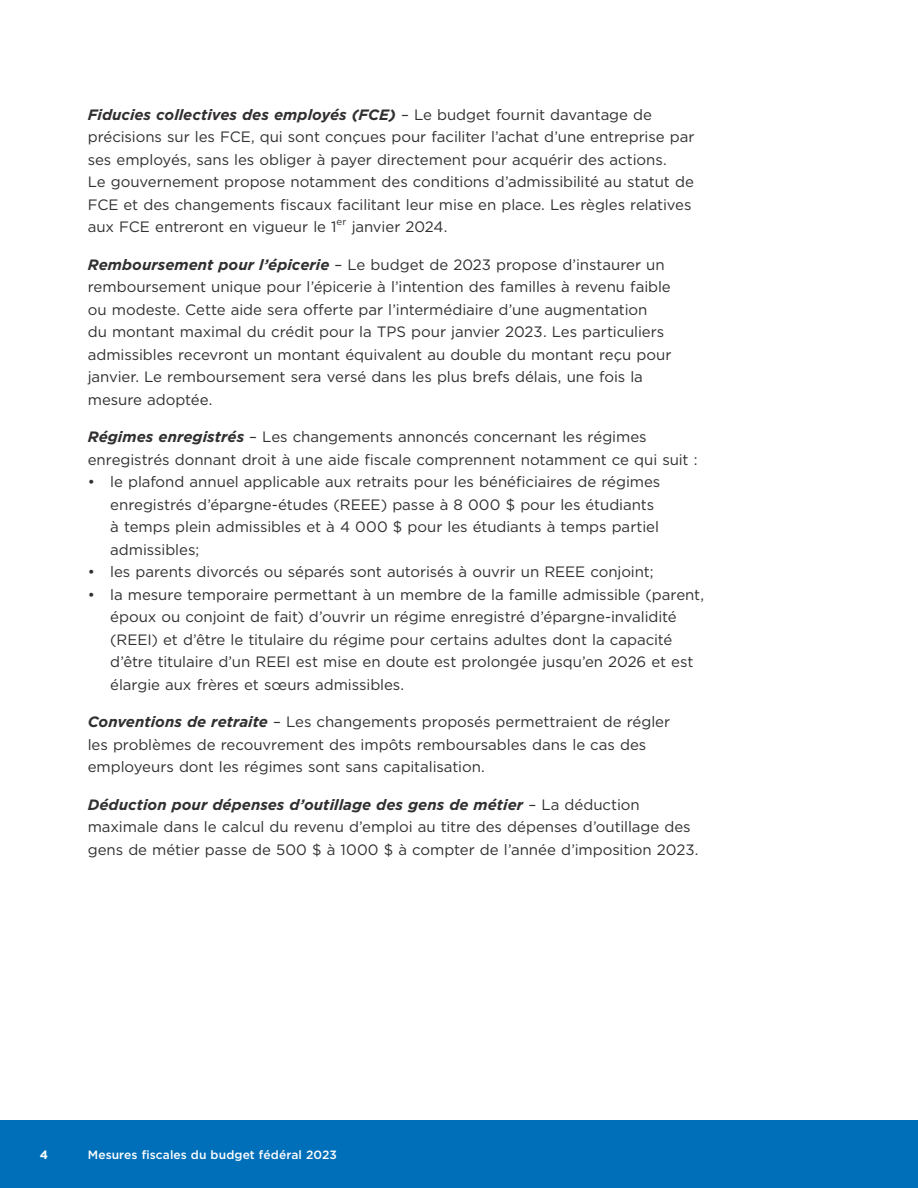
<style>
.page{position:relative;width:918px;height:1188px;background:#fff}
.page>*{position:absolute;margin:0;border:0;box-sizing:border-box;transform-origin:0 0}
.body{font:15px/22.5px "Gotham";letter-spacing:-.005em;color:#312f30}
.t1{font:500 12px "Gotham";letter-spacing:.01em;color:#fff}
.t2{font:700 12px "Gotham";color:#fff}
.body-2{font:9.75px "Gotham";color:#312f30}
.s1{font-weight:700;font-style:italic}
</style>
<div class="page">
<div style="left:0;top:1120px;width:918px;height:68px;background:#006fba"></div>
<p class="body" style="left:88px;top:103px;width:608px"><span class="s1">Fiducies collectives des employés (FCE)</span> – Le budget fournit davantage de précisions sur les FCE, qui sont conçues pour faciliter l’achat d’une entreprise par ses employés, sans les obliger à payer directement pour acquérir des actions.<br>Le gouvernement propose notamment des conditions d’admissibilité au statut de FCE et des changements fiscaux facilitant leur mise en place. Les règles relatives aux FCE entreront en vigueur le 1</p>
<p class="body-2" style="left:337px;top:215px;width:11px">er</p>
<p class="body" style="left:352px;top:216px;width:97px">janvier 2024.</p>
<p class="body" style="left:88px;top:253px;width:585px"><span class="s1">Remboursement pour l’épicerie</span> – Le budget de 2023 propose d’instaurer un remboursement unique pour l’épicerie à l’intention des familles à revenu faible ou modeste. Cette aide sera offerte par l’intermédiaire d’une augmentation<br>du montant maximal du crédit pour la TPS pour janvier 2023. Les particuliers admissibles recevront un montant équivalent au double du montant reçu pour janvier. Le remboursement sera versé dans les plus brefs délais, une fois la mesure adoptée.</p>
<p class="body" style="left:88px;top:426px;width:611px"><span class="s1">Régimes enregistrés</span> – Les changements annoncés concernant les régimes enregistrés donnant droit à une aide fiscale comprennent notamment ce qui suit :</p>
<p class="body" style="left:110px;top:471px;width:552px;text-indent:-22px">• le plafond annuel applicable aux retraits pour les bénéficiaires de régimes enregistrés d’épargne-études (REEE) passe à 8 000 $ pour les étudiants à temps plein admissibles et à 4 000 $ pour les étudiants à temps partiel admissibles;</p>
<p class="body" style="left:88px;top:561px;width:567px">• les parents divorcés ou séparés sont autorisés à ouvrir un REEE conjoint;</p>
<p class="body" style="left:110px;top:583px;width:595px;text-indent:-22px">• la mesure temporaire permettant à un membre de la famille admissible (parent, époux ou conjoint de fait) d’ouvrir un régime enregistré d’épargne-invalidité (REEI) et d’être le titulaire du régime pour certains adultes dont la capacité d’être titulaire d’un REEI est mise en doute est prolongée jusqu’en 2026 et est élargie aux frères et sœurs admissibles.</p>
<p class="body" style="left:88px;top:711px;width:584px"><span class="s1">Conventions de retraite</span> – Les changements proposés permettraient de régler les problèmes de recouvrement des impôts remboursables dans le cas des employeurs dont les régimes sont sans capitalisation.</p>
<p class="body" style="left:88px;top:793px;width:612px"><span class="s1">Déduction pour dépenses d’outillage des gens de métier</span> – La déduction maximale dans le calcul du revenu d’emploi au titre des dépenses d’outillage des gens de métier passe de 500 $ à 1000 $ à compter de l’année d’imposition 2023.</p>
<p class="t2" style="left:40px;top:1147px;width:10px">4</p>
<p class="t1" style="left:88px;top:1147px;width:251px">Mesures fiscales du budget fédéral 2023</p>
</div>
